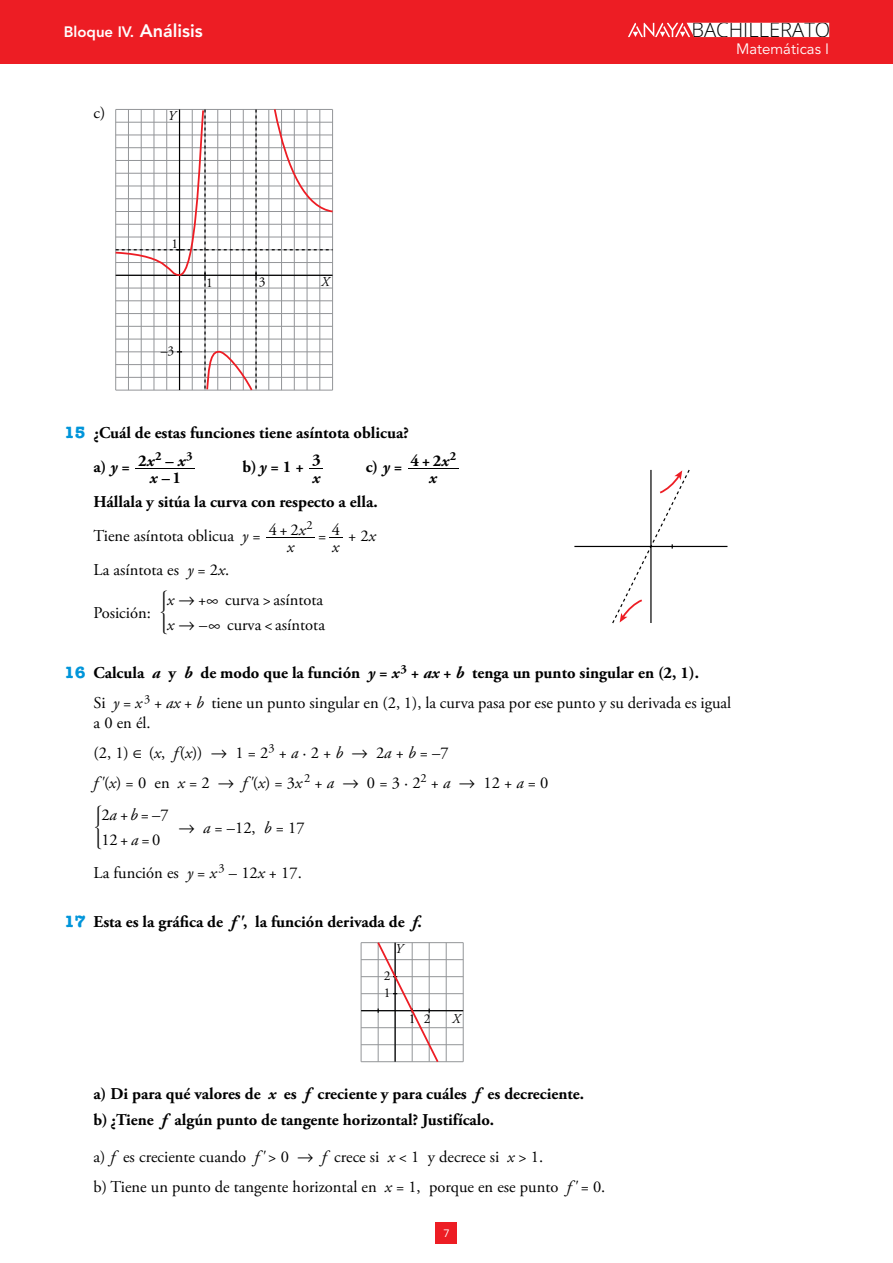
<style>
.page{position:relative;width:893px;height:1263px;background:#fff}
.page>*{position:absolute;margin:0;border:0;box-sizing:border-box;transform-origin:0 0}
.t1{font:300 20.25px "Open Sans";color:#000}
.t2{font:16.65px "MM Variable A";color:#000}
.Soluciones_sangrado{font:16.5px/24.8px "Adobe Garamond Pro";color:#000}
.finaTextoUni{font:700 16.5px "Adobe Garamond Pro";color:#000}
.t3{font:italic 16.5px/24.8px "Adobe Garamond Pro";color:#000;text-align:right}
.t4{font:italic 700 16.5px "Adobe Garamond Pro";color:#000}
.t5{font:800 15px "Avenir LT Std";color:#fff}
.t6{font:15px "Avenir LT Std";color:#fff}
.t7{font:13.5px "Adobe Garamond Pro";color:#000}
.t8{font:italic 13.5px "Adobe Garamond Pro";color:#000}
.t9{font:700 12.3px "Adobe Garamond Pro";color:#000}
.t10{font:12.3px "Adobe Garamond Pro";color:#000}
.t11{font:10.5px "Open Sans";color:#fff}
.s1{font-size:18px}
.s2{font-family:"American Typewriter Std";color:#0095da}
.s3{font-style:italic}
.s4{font-family:"Anaya Math 1"}
.s5{font-style:normal}
</style>
<div class="page">
<div style="left:0;top:0;width:893px;height:64px;background:#ed1d24"></div>
<svg style="left:628px;top:22px;width:201px;height:15px"></svg>
<div style="left:436px;top:1222px;width:21px;height:21px;background:#ed1d24"></div>
<svg style="left:115px;top:109px;width:218px;height:282px"></svg>
<hr style="left:136px;top:468px;width:59px;height:1px;background:#000">
<svg style="left:310px;top:468px;width:13px;height:1px"></svg>
<hr style="left:408px;top:468px;width:51px;height:1px;background:#000">
<hr style="left:266px;top:537px;width:49px;height:1px;background:#000">
<svg style="left:329px;top:537px;width:13px;height:1px"></svg>
<hr style="left:574px;top:546px;width:153px;height:1px;background:#000">
<svg style="left:611px;top:469px;width:80px;height:155px"></svg>
<hr style="left:361px;top:942px;width:102px;height:1px;background:#939598">
<hr style="left:361px;top:959px;width:102px;height:1px;background:#939598">
<hr style="left:361px;top:976px;width:102px;height:1px;background:#939598">
<hr style="left:361px;top:993px;width:102px;height:1px;background:#939598">
<hr style="left:361px;top:1027px;width:102px;height:1px;background:#939598">
<hr style="left:361px;top:1044px;width:102px;height:1px;background:#939598">
<hr style="left:361px;top:1061px;width:102px;height:1px;background:#939598">
<hr style="left:446px;top:943px;width:1px;height:119px;background:#939598">
<hr style="left:463px;top:943px;width:1px;height:119px;background:#939598">
<hr style="left:361px;top:943px;width:1px;height:119px;background:#939598">
<hr style="left:361px;top:1010px;width:102px;height:1px;background:#000">
<svg style="left:376px;top:942px;width:64px;height:121px"></svg>
<p class="t5" style="left:64px;top:23px;width:140px">Bloque IV. <span class="s1">Análisis</span></p>
<p class="t1" style="left:691px;top:16px;width:140px">BACHILLERATO</p>
<p class="Soluciones_sangrado" style="left:94px;top:101px;width:13px">c)</p>
<p class="t8" style="left:168px;top:107px;width:9px">Y</p>
<p class="t7" style="left:171px;top:235px;width:8px">1</p>
<p class="t7" style="left:161px;top:343px;width:15px">–3</p>
<p class="t7" style="left:206px;top:274px;width:8px">1</p>
<p class="t7" style="left:259px;top:274px;width:8px">3</p>
<p class="t8" style="left:321px;top:274px;width:9px">X</p>
<p class="finaTextoUni" style="left:64px;top:423px;width:347px"><span class="s2">15</span> ¿Cuál de estas funciones tiene asíntota oblicua?</p>
<p class="finaTextoUni" style="left:94px;top:457px;width:38px">a) <span class="s3">y</span> =</p>
<p class="t9" style="left:155px;top:449px;width:8px">2</p>
<p class="t9" style="left:186px;top:449px;width:8px">3</p>
<p class="finaTextoUni" style="left:410px;top:451px;width:47px">4 2<span class="s3">x</span><sup>2</sup></p>
<p class="finaTextoUni" style="left:312px;top:450px;width:10px">3</p>
<p class="finaTextoUni" style="left:138px;top:451px;width:18px">2<span class="s3">x</span></p>
<p class="finaTextoUni" style="left:165px;top:451px;width:21px">– <span class="s3">x</span></p>
<p class="finaTextoUni" style="left:422px;top:451px;width:10px">+</p>
<p class="finaTextoUni" style="left:242px;top:457px;width:63px">b)<span class="s3">y</span> = 1 +</p>
<p class="finaTextoUni" style="left:366px;top:457px;width:38px">c) <span class="s3">y</span> =</p>
<p class="finaTextoUni" style="left:150px;top:468px;width:33px"><span class="s3">x</span> –1</p>
<p class="t4" style="left:429px;top:468px;width:9px">x</p>
<p class="t4" style="left:312px;top:468px;width:9px">x</p>
<p class="finaTextoUni" style="left:94px;top:492px;width:286px">Hállala y sitúa la curva con respecto a ella.</p>
<p class="Soluciones_sangrado" style="left:94px;top:524px;width:169px">Tiene asíntota oblicua <span class="s3">y</span> =</p>
<p class="t3" style="left:287px;top:535px;width:8px">x</p>
<p class="t10" style="left:306px;top:517px;width:8px">2</p>
<p class="Soluciones_sangrado" style="left:269px;top:517px;width:38px">4 2<span class="s3">x</span></p>
<p class="Soluciones_sangrado" style="left:332px;top:518px;width:10px">4</p>
<p class="Soluciones_sangrado" style="left:280px;top:517px;width:10px">+</p>
<p class="Soluciones_sangrado" style="left:318px;top:524px;width:10px">=</p>
<p class="Soluciones_sangrado" style="left:348px;top:524px;width:29px">+ 2<span class="s3">x</span></p>
<p class="t3" style="left:332px;top:535px;width:8px">x</p>
<p class="t6" style="left:736px;top:40px;width:95px">Matemáticas I</p>
<p class="Soluciones_sangrado" style="left:94px;top:558px;width:137px">La asíntota es <span class="s3">y</span> = 2<span class="s3">x</span>.</p>
<p class="Soluciones_sangrado" style="left:94px;top:601px;width:59px">Posición:</p>
<p class="t2" style="left:160px;top:602px;width:9px">*</p>
<p class="finaTextoUni" style="left:64px;top:663px;width:637px"><span class="s2">16</span> Calcula <span class="s3">a</span> y <span class="s3">b</span> de modo que la función <span class="s3">y</span> = <span class="s3">x</span> <sup>3</sup> + <span class="s3">ax</span> + <span class="s3">b</span> tenga un punto singular en (2, 1).</p>
<p class="Soluciones_sangrado" style="left:94px;top:694px;width:639px;line-height:19.5px">Si <span class="s3">y</span> = <span class="s3">x</span> <sup>3</sup> + <span class="s3">ax</span> + <span class="s3">b</span> tiene un punto singular en (2, 1), la curva pasa por ese punto y su derivada es igual a 0 en él.</p>
<p class="Soluciones_sangrado" style="left:94px;top:741px;width:357px">(2, 1) <span class="s4">é</span> (<span class="s3">x</span>, <span class="s3">f</span>(<span class="s3">x</span>)) <span class="s4">8</span> 1 = 2<sup>3</sup> + <span class="s3">a</span> · 2 + <span class="s3">b</span> <span class="s4">8</span> 2<span class="s3">a</span> + <span class="s3">b</span> = –7</p>
<p class="Soluciones_sangrado" style="left:94px;top:771px;width:456px"><span class="s3">f'</span>(<span class="s3">x</span>) = 0 en <span class="s3">x</span> = 2 <span class="s4">8</span> <span class="s3">f'</span>(<span class="s3">x</span>) = 3<span class="s3">x</span> <sup>2</sup> + <span class="s3">a</span> <span class="s4">8</span> 0 = 3 · 2<sup>2</sup> + <span class="s3">a</span> <span class="s4">8</span> 12 + <span class="s3">a</span> = 0</p>
<p class="t3" style="left:101px;top:803px;width:39px"><span class="s5">2</span>a b a</p>
<p class="Soluciones_sangrado" style="left:208px;top:588px;width:117px;text-indent:-41px"><span class="s3">x</span> <span class="s4">8</span> +∞ curva &gt; asíntota ∞</p>
<p class="Soluciones_sangrado" style="left:167px;top:612px;width:159px"><span class="s3">x</span> <span class="s4">8</span> – curva &lt; asíntota</p>
<p class="t2" style="left:95px;top:816px;width:9px">*</p>
<p class="Soluciones_sangrado" style="left:101px;top:803px;width:69px;text-indent:19px">+ =–7<br>12+ =0</p>
<p class="Soluciones_sangrado" style="left:178px;top:816px;width:128px"><span class="s4">8</span> <span class="s3">a</span> = –12, <span class="s3">b</span> = 17</p>
<p class="Soluciones_sangrado" style="left:94px;top:861px;width:210px">La función es <span class="s3">y</span> = <span class="s3">x</span> <sup>3</sup> – 12<span class="s3">x</span> + 17.</p>
<p class="finaTextoUni" style="left:64px;top:913px;width:360px"><span class="s2">17</span> Esta es la gráfica de <span class="s3">f '</span>, la función derivada de <span class="s3">f</span>.</p>
<p class="t8" style="left:395px;top:941px;width:9px">Y</p>
<p class="t7" style="left:384px;top:968px;width:8px">2</p>
<p class="t7" style="left:384px;top:985px;width:8px">1</p>
<p class="t7" style="left:409px;top:1011px;width:23px">1 2</p>
<p class="t8" style="left:452px;top:1010px;width:9px">X</p>
<p class="finaTextoUni" style="left:94px;top:1084px;width:492px">a) Di para qué valores de <span class="s3">x</span> es <span class="s3">f</span> creciente y para cuáles <span class="s3">f</span> es decreciente.</p>
<p class="finaTextoUni" style="left:94px;top:1110px;width:402px">b) ¿Tiene <span class="s3">f</span> algún punto de tangente horizontal? Justifícalo.</p>
<p class="Soluciones_sangrado" style="left:94px;top:1144px;width:451px">a) <span class="s3">f</span> es creciente cuando <span class="s3">f'</span> &gt; 0 <span class="s4">8</span> <span class="s3">f</span> crece si <span class="s3">x</span> &lt; 1 y decrece si <span class="s3">x</span> &gt; 1.</p>
<p class="Soluciones_sangrado" style="left:94px;top:1175px;width:513px">b) Tiene un punto de tangente horizontal en <span class="s3">x</span> = 1, porque en ese punto <span class="s3">f'</span> = 0.</p>
<p class="t11" style="left:443px;top:1226px;width:8px">7</p>
</div>
